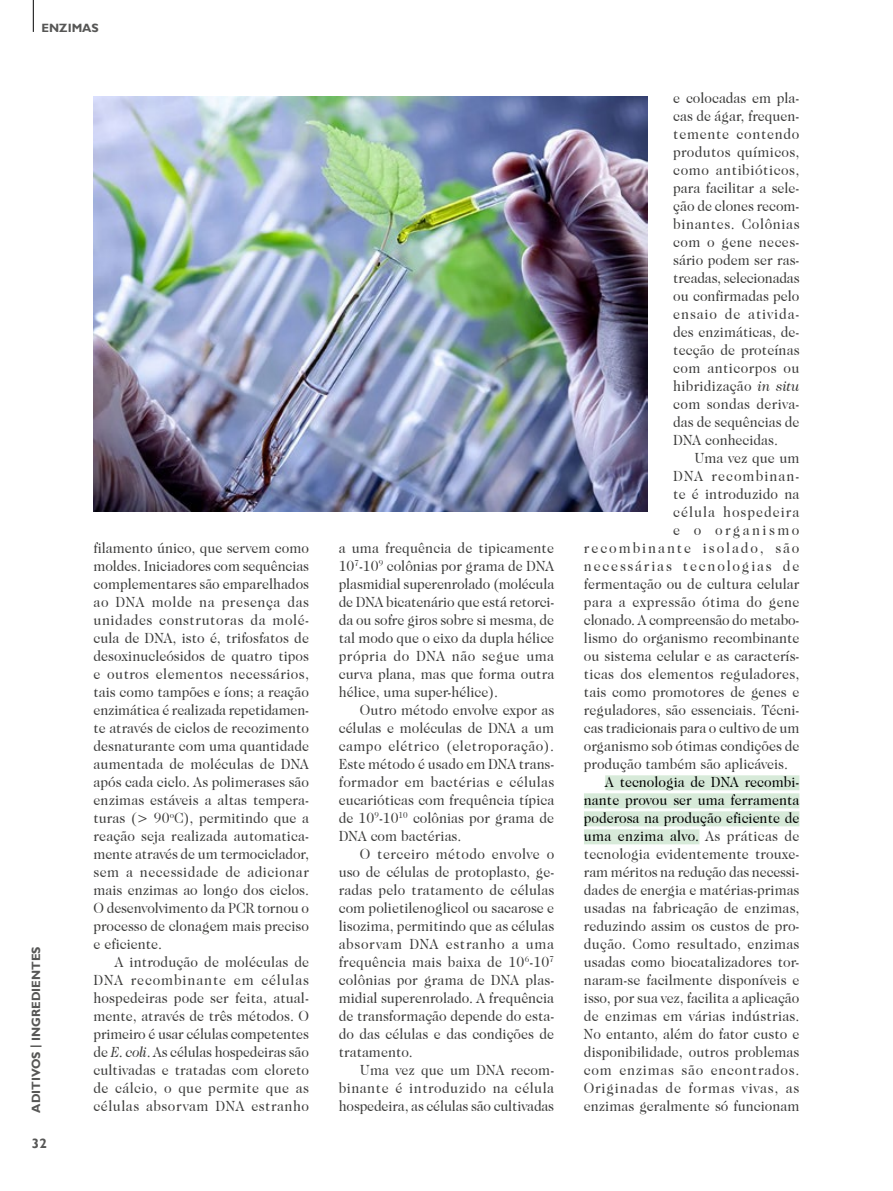
<style>
.page{position:relative;width:893px;height:1191px;background:#fff}
.page>*{position:absolute;margin:0;border:0;box-sizing:border-box;transform-origin:0 0}
.t1{font:15px/18px "Caslon 224 IT Cby BT";color:#3c3c3b;text-align:justify;scale:.93 1}
.t2{font:15px "Caslon 224 IT Cby BT";letter-spacing:.025em;color:#3c3c3b;scale:.93 1}
.t3{font:15px "Caslon 224 IT Cby BT";letter-spacing:.13em;color:#3c3c3b;scale:.93 1}
.t4{font:15px "Caslon 224 IT Cby BT";letter-spacing:.14em;color:#3c3c3b;scale:.93 1}
.t5{font:15px "Caslon 224 IT Cby BT";letter-spacing:.07em;color:#3c3c3b;scale:.93 1}
.t6{font:15px "Caslon 224 IT Cby BT";letter-spacing:.075em;color:#3c3c3b;scale:.93 1}
.t7{font:15px "Caslon 224 IT Cby BT";letter-spacing:.175em;color:#3c3c3b;scale:.93 1}
.t8{font:700 13.5px "Gill Sans";color:#575756}
.t9{font:700 12px "Gill Sans";color:#575756}
.s1{font-style:inherit}
.s2{font-style:italic}
.s3{color:#000}
</style>
<div class="page">
<div style="left:605px;top:775px;width:194px;height:15px;background:#d7ead9"></div>
<div style="left:584px;top:793px;width:215px;height:15px;background:#d7ead9"></div>
<div style="left:584px;top:811px;width:215px;height:15px;background:#d7ead9"></div>
<div style="left:584px;top:829px;width:115px;height:15px;background:#d7ead9"></div>
<img style="left:94px;top:96px;width:554px;height:415px">
<hr style="left:33px;top:0;width:1px;height:32px;background:#000">
<p class="t9" style="left:42px;top:21px;width:59px">ENZIMAS</p>
<p class="t9" style="left:29px;top:1112px;width:167px;rotate:-90deg">ADITIVOS <span class="s1">|</span> INGREDIENTES</p>
<p class="t8" style="left:32px;top:1135px;width:16px">32</p>
<p class="t1" style="left:94px;top:539px;width:233px">filamento único, que servem como moldes. Iniciadores com sequências complementares são emparelhados ao DNA molde na presença das unidades construtoras da molé&shy;cula de DNA, isto é, trifosfatos de desoxinucleósidos de quatro tipos e outros elementos necessários, tais como tampões e íons; a reação enzimática é realizada repetidamen&shy;te através de ciclos de recozimento desnaturante com uma quantidade aumentada de moléculas de DNA após cada ciclo. As polimerases são enzimas estáveis a altas tempera&shy;turas (&gt; 90<sup>o</sup>C), permitindo que a reação seja realizada automatica&shy;mente através de um termociclador, sem a necessidade de adicionar mais enzimas ao longo dos ciclos.<br>O desenvolvimento da PCR tornou o processo de clonagem mais preciso e eficiente.</p>
<p class="t1" style="left:94px;top:953px;width:233px;text-indent:21px">A introdução de moléculas de DNA recombinante em células hospe deiras pode ser feita, atual&shy;mente, através de três métodos. O primeiro é usar células competentes de <span class="s2">E. coli</span>. As células hospedeiras são cultivadas e tratadas com cloreto de cálcio, o que permite que as células absorvam DNA estranho</p>
<p class="t1" style="left:339px;top:539px;width:233px">a uma frequência de tipicamente 10<sup>7</sup>-10<sup>9</sup> colônias por grama de DNA plasmidial superenrolado (molécula de DNA bicatenário que está retorci&shy;da ou sofre giros sobre si mesma, de tal modo que o eixo da dupla hélice própria do DNA não segue uma curva plana, mas que forma outra hélice, uma super-hélice).</p>
<p class="t1" style="left:339px;top:701px;width:233px;text-indent:21px">Outro método envolve expor as células e moléculas de DNA a um campo elétrico (eletroporação).<br>Este método é usado em DNA trans&shy;formador em bactérias e células eucarióticas com frequência típica de 10<sup>9</sup>-10<sup>10</sup> colônias por grama de DNA com bactérias.</p>
<p class="t1" style="left:339px;top:845px;width:233px;text-indent:21px">O terceiro método envolve o uso de células de protoplasto, ge&shy;radas pelo tratamento de células com polietilenoglicol ou sacarose e lisozima, permitindo que as células absorvam DNA estranho a uma frequência mais baixa de 10<sup>6</sup>-10<sup>7 </sup>colônias por grama de DNA plas&shy;midial superenrolado. A frequência de transformação depende do esta&shy;do das células e das condições de tratamento.</p>
<p class="t1" style="left:339px;top:1061px;width:233px;text-indent:21px">Uma vez que um DNA recom&shy;binante é introduzido na célula hospedeira, as células são cultivadas</p>
<p class="t1" style="left:673px;top:89px;width:137px">e colocadas em pla&shy;cas de ágar, frequen&shy;temente contendo produtos químicos, como antibióticos, para facilitar a sele&shy;ção de clones recom&shy;binantes. Colônias com o gene neces&shy;sário podem ser ras&shy;treadas, selecionadas ou confirmadas pelo ensaio de ativida&shy;des enzimáticas, de&shy;tecção de proteínas com anticorpos ou hibridização <span class="s2">in situ </span>com sondas deriva&shy;das de sequências de DNA conhecidas.</p>
<p class="t1" style="left:694px;top:449px;width:114px">Uma vez que um</p>
<p class="t6" style="left:673px;top:467px;width:137px">DNA recombinan-</p>
<p class="t1" style="left:673px;top:485px;width:137px">te é introduzido na</p>
<p class="t5" style="left:673px;top:503px;width:137px">célula hospedeira</p>
<p class="t7" style="left:673px;top:521px;width:137px">e o organismo</p>
<p class="t4" style="left:584px;top:539px;width:233px">recombinante isolado, são</p>
<p class="t3" style="left:584px;top:557px;width:233px">necessárias tecnologias de</p>
<p class="t1" style="left:584px;top:575px;width:233px">fermentação ou de cultura celular</p>
<p class="t2" style="left:584px;top:593px;width:233px">para a expressão ótima do gene</p>
<p class="t1" style="left:584px;top:611px;width:233px">clonado. A compreensão do metabo-</p>
<p class="t1" style="left:584px;top:629px;width:233px">lismo do organismo recombinante</p>
<p class="t1" style="left:584px;top:647px;width:233px">ou sistema celular e as caracterís-</p>
<p class="t1" style="left:584px;top:665px;width:233px">ticas dos elementos reguladores,</p>
<p class="t1" style="left:584px;top:683px;width:233px">tais como promotores de genes e</p>
<p class="t1" style="left:584px;top:701px;width:233px">reguladores, são essenciais. Técni-</p>
<p class="t1" style="left:584px;top:719px;width:233px">cas tradicionais para o cultivo de um</p>
<p class="t1" style="left:584px;top:737px;width:233px">organismo sob ótimas condições de</p>
<p class="t1" style="left:584px;top:755px;width:221px">produção também são aplicáveis.</p>
<p class="t1" style="left:584px;top:773px;width:233px;text-indent:21px"><span class="s3">A tecnologia de DNA recombi&shy;nante provou ser uma ferramenta poderosa na produção eficiente de uma enzima alvo.</span> As práticas de tecno logia evidentemente trouxe&shy;ram méritos na redução das necessi&shy;dades de energia e matérias-primas usadas na fabricação de enzimas, reduzindo assim os custos de pro&shy;dução. Como resultado, enzimas usadas como biocatalizadores tor&shy;naram-se facilmente disponíveis e isso, por sua vez, facilita a aplicação de enzimas em várias indústrias.<br>No entanto, além do fator custo e disponibilidade, outros problemas com enzimas são encontrados.<br>Originadas de formas vivas, as enzimas geralmente só funcionam</p>
</div>
